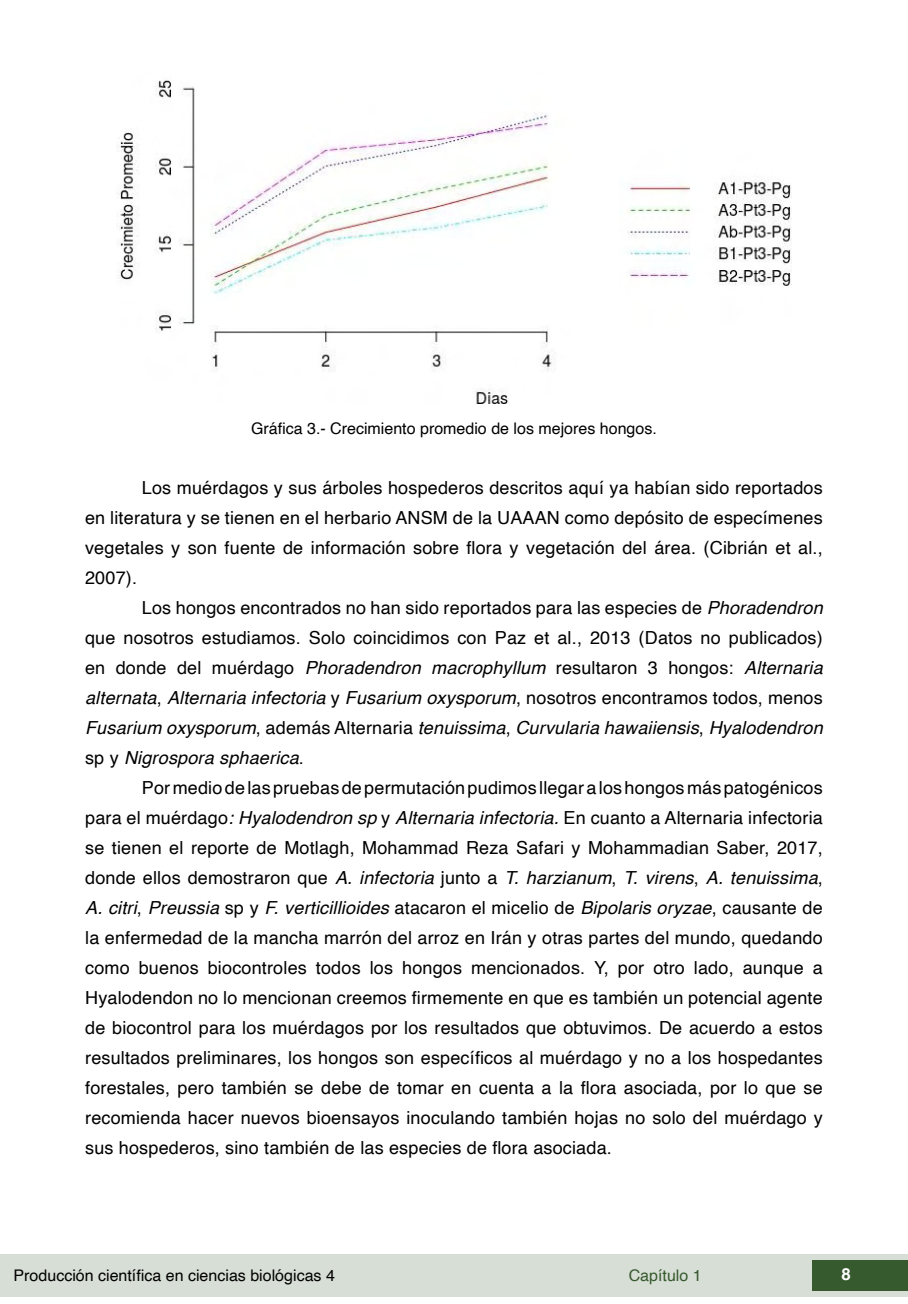
<style>
.page{position:relative;width:908px;height:1304px;background:#fff}
.page>*{position:absolute;margin:0;border:0;box-sizing:border-box;transform-origin:0 0}
.t1{font:18px/30px "Helvetica";letter-spacing:.01em;color:#000;text-align:justify}
.t2{font:700 16.8px "Helvetica";color:#fff}
.t3{font:16px "Helvetica";color:#000}
.t4{font:16px "Helvetica";color:#36592e}
.s1{font-style:italic}
</style>
<div class="page">
<div style="left:0;top:1254px;width:906px;height:43px;background:#d7ded5"></div>
<div style="left:812px;top:1261px;width:95px;height:30px;background:#36592e"></div>
<img style="left:117px;top:80px;width:674px;height:323px">
<p class="t3" style="left:251px;top:416px;width:407px">Gráfica 3.- Crecimiento promedio de los mejores hongos.</p>
<p class="t1" style="left:85px;top:473px;width:738px;text-indent:57px">Los muérdagos y sus árboles hospederos descritos aquí ya habían sido reportados en literatura y se tienen en el herbario ANSM de la UAAAN como depósito de especímenes vegetales y son fuente de información sobre flora y vegetación del área. (Cibrián et al., 2007).</p>
<p class="t1" style="left:85px;top:593px;width:738px;text-indent:57px">Los hongos encontrados no han sido reportados para las especies de <span class="s1">Phoradendron </span>que nosotros estudiamos. Solo coincidimos con Paz et al., 2013 (Datos no publicados) en donde del muérdago <span class="s1">Phoradendron macrophyllum</span> resultaron 3 hongos: <span class="s1">Alternaria alternata</span>, <span class="s1">Alternaria infectoria</span> y <span class="s1">Fusarium oxysporum</span>, nosotros encontramos todos, menos <span class="s1">Fusarium oxysporum</span>, además Alternaria <span class="s1">tenuissima</span>, <span class="s1">Curvularia hawaiiensis</span>, <span class="s1">Hyalodendron </span>sp y <span class="s1">Nigrospora sphaerica</span>.</p>
<p class="t1" style="left:85px;top:773px;width:739px;text-indent:57px">Por medio de las pruebas de permutación pudimos llegar a los hongos más patogénicos para el muérdago<span class="s1">: Hyalodendron sp</span> y <span class="s1">Alternaria infectoria.</span> En cuanto a Alternaria infectoria se tienen el reporte de Motlagh, Mohammad Reza Safari y Mohammadian Saber, 2017, donde ellos demostraron que <span class="s1">A. infectoria</span> junto a <span class="s1">T. harzianum</span>, <span class="s1">T. virens</span>, <span class="s1">A. tenuissima</span>, <span class="s1">A. citri</span>, <span class="s1">Preussia</span> sp y <span class="s1">F. verticillioides</span> atacaron el micelio de <span class="s1">Bipolaris oryzae</span>, causante de la enfermedad de la mancha marrón del arroz en Irán y otras partes del mundo, quedando como buenos biocontroles todos los hongos mencionados. Y, por otro lado, aunque a Hyalodendon no lo mencionan creemos firmemente en que es también un potencial agente de biocontrol para los muérdagos por los resultados que obtuvimos. De acuerdo a estos resultados preliminares, los hongos son específicos al muérdago y no a los hospedantes forestales, pero también se debe de tomar en cuenta a la flora asociada, por lo que se recomienda hacer nuevos bioensayos inoculando también hojas no solo del muérdago y sus hospederos, sino también de las especies de flora asociada.</p>
<p class="t3" style="left:14px;top:1263px;width:323px">Producción científica en ciencias biológicas 4</p>
<p class="t4" style="left:628px;top:1263px;width:74px">Capítulo 1</p>
<p class="t2" style="left:841px;top:1264px;width:11px">8</p>
</div>
